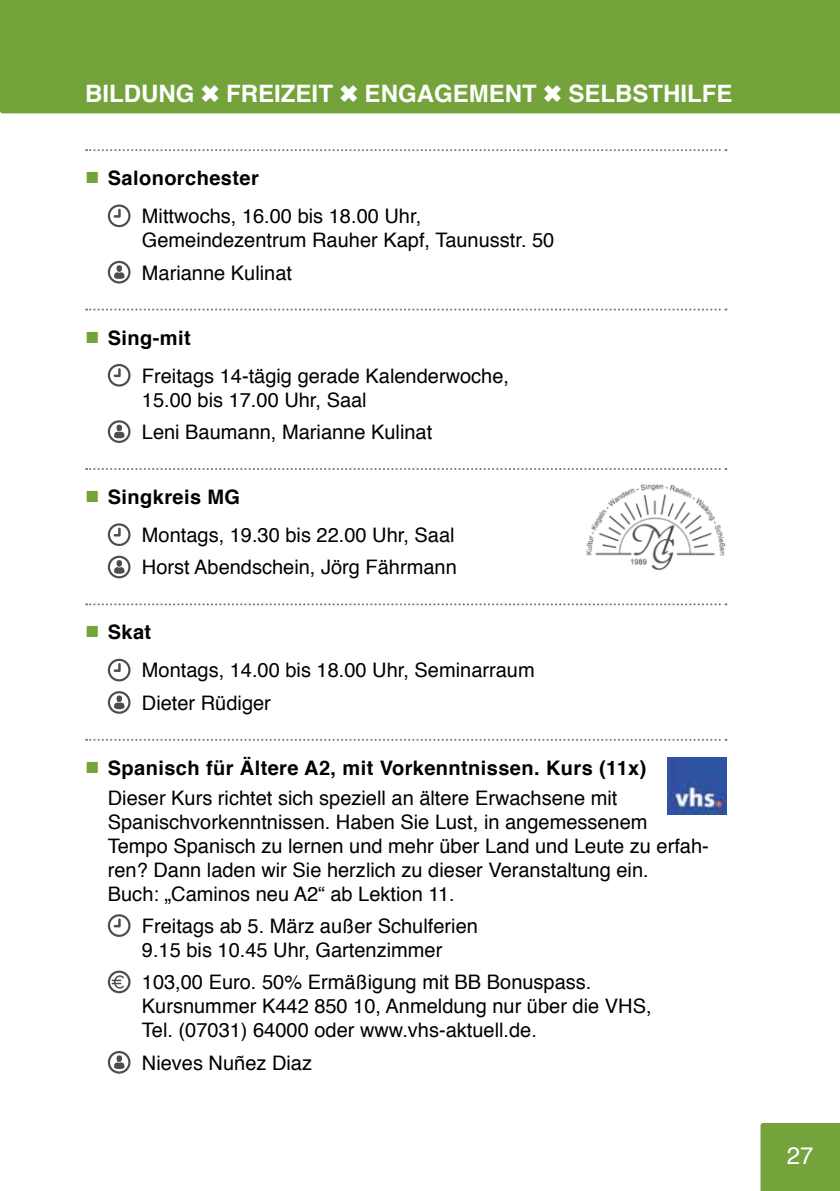
<style>
.page{position:relative;width:840px;height:1191px;background:#fff}
.page>*{position:absolute;margin:0;border:0;box-sizing:border-box;transform-origin:0 0}
.t1{font:700 24px "Helvetica";color:#fff}
.t2{font:24px "Helvetica";color:#fff}
.t3{font:20px/24px "Helvetica";color:#000}
.s1{font-family:"Arial";font-weight:700;font-size:24px;color:#73a33a}
.s2{font-weight:700}
</style>
<div class="page">
<div style="left:0;top:0;width:839px;height:113px;background:#73a33a"></div>
<svg style="left:86px;top:149px;width:640px;height:2px"></svg>
<svg style="left:86px;top:308px;width:640px;height:2px"></svg>
<svg style="left:86px;top:468px;width:640px;height:2px"></svg>
<svg style="left:86px;top:603px;width:640px;height:2px"></svg>
<svg style="left:86px;top:739px;width:640px;height:2px"></svg>
<div style="left:108px;top:204px;width:22px;height:23px;border:2px solid #000;border-radius:50%"></div>
<svg style="left:114px;top:209px;width:7px;height:9px"></svg>
<div style="left:108px;top:261px;width:22px;height:22px;border:2px solid #000;border-radius:50%"></div>
<div style="left:116px;top:265px;width:6px;height:7px;background:#4d4d4d;border-radius:50%"></div>
<svg style="left:114px;top:272px;width:10px;height:7px"></svg>
<div style="left:108px;top:364px;width:22px;height:22px;border:2px solid #000;border-radius:50%"></div>
<svg style="left:114px;top:368px;width:7px;height:9px"></svg>
<div style="left:108px;top:420px;width:22px;height:23px;border:2px solid #000;border-radius:50%"></div>
<svg style="left:114px;top:425px;width:10px;height:13px"></svg>
<div style="left:108px;top:523px;width:22px;height:23px;border:2px solid #000;border-radius:50%"></div>
<svg style="left:114px;top:527px;width:7px;height:9px"></svg>
<div style="left:108px;top:556px;width:22px;height:22px;border:2px solid #000;border-radius:50%"></div>
<div style="left:116px;top:560px;width:6px;height:7px;background:#4d4d4d;border-radius:50%"></div>
<svg style="left:114px;top:567px;width:10px;height:7px"></svg>
<div style="left:108px;top:659px;width:22px;height:22px;border:2px solid #000;border-radius:50%"></div>
<svg style="left:114px;top:663px;width:7px;height:9px"></svg>
<div style="left:108px;top:691px;width:22px;height:23px;border:2px solid #000;border-radius:50%"></div>
<div style="left:116px;top:695px;width:6px;height:7px;background:#4d4d4d;border-radius:50%"></div>
<svg style="left:114px;top:702px;width:10px;height:7px"></svg>
<div style="left:108px;top:914px;width:22px;height:23px;border:2px solid #000;border-radius:50%"></div>
<svg style="left:114px;top:918px;width:7px;height:9px"></svg>
<div style="left:108px;top:970px;width:22px;height:23px;border:2px solid #000;border-radius:50%"></div>
<svg style="left:111px;top:975px;width:13px;height:13px"></svg>
<div style="left:108px;top:1051px;width:22px;height:22px;border:2px solid #000;border-radius:50%"></div>
<div style="left:116px;top:1055px;width:6px;height:7px;background:#4d4d4d;border-radius:50%"></div>
<svg style="left:114px;top:1062px;width:10px;height:7px"></svg>
<img style="left:586px;top:484px;width:140px;height:86px">
<img style="left:667px;top:758px;width:59px;height:56px">
<div style="left:760px;top:1123px;width:79px;height:68px;background:#73a33a"></div>
<svg style="left:202px;top:85px;width:17px;height:17px"></svg>
<svg style="left:340px;top:85px;width:17px;height:17px"></svg>
<svg style="left:544px;top:85px;width:16px;height:17px"></svg>
<p class="t1" style="left:85px;top:74px;width:111px">Bildung</p>
<p class="t1" style="left:226px;top:74px;width:108px">freizeit</p>
<p class="t1" style="left:364px;top:74px;width:174px">engagement</p>
<p class="t1" style="left:568px;top:74px;width:166px">selbsthilfe</p>
<p class="t3" style="left:142px;top:160px;width:281px;line-height:38px;text-indent:-57px"><span class="s1">■</span> <span class="s2">Salonorchester<br></span>Mittwochs, 16.00 bis 18.00 Uhr,</p>
<p class="t3" style="left:142px;top:224px;width:414px;line-height:32.4px">Gemeindezentrum Rauher Kapf, Taunusstr. 50<br>Marianne Kulinat</p>
<p class="t3" style="left:142px;top:319px;width:368px;line-height:38px;text-indent:-57px"><span class="s1">■</span> <span class="s2">Sing-mit<br></span>Freitags 14-tägig gerade Kalenderwoche,</p>
<p class="t3" style="left:142px;top:384px;width:292px;line-height:32.4px">15.00 bis 17.00 Uhr, Saal<br>Leni Baumann, Marianne Kulinat</p>
<p class="t3" style="left:142px;top:478px;width:314px;line-height:38px;text-indent:-57px"><span class="s1">■</span> <span class="s2">Singkreis MG<br></span>Montags, 19.30 bis 22.00 Uhr, Saal</p>
<p class="t3" style="left:142px;top:556px;width:316px">Horst Abendschein, Jörg Fährmann</p>
<p class="t3" style="left:142px;top:614px;width:394px;line-height:38px;text-indent:-57px"><span class="s1">■</span> <span class="s2">Skat<br></span>Montags, 14.00 bis 18.00 Uhr, Seminarraum</p>
<p class="t3" style="left:142px;top:691px;width:130px">Dieter Rüdiger</p>
<p class="t3" style="left:85px;top:753px;width:562px;line-height:29.6px;text-align:center"><span class="s1">■</span> <span class="s2">Spanisch für Ältere A2, mit Vorkenntnissen. Kurs (11x)<br></span>Dieser Kurs richtet sich speziell an ältere Erwachsene mit</p>
<p class="t3" style="left:108px;top:810px;width:602px">Spanischvorkenntnissen. Haben Sie Lust, in angemessenem Tempo Spanisch zu lernen und mehr über Land und Leute zu erfah&shy;ren? Dann laden wir Sie herzlich zu dieser Veranstaltung ein.<br>Buch: „Caminos neu A2“ ab Lektion 11.</p>
<p class="t3" style="left:142px;top:914px;width:337px">Freitags ab 5. März außer Schulferien<br>9.15 bis 10.45 Uhr, Gartenzimmer</p>
<p class="t3" style="left:142px;top:971px;width:511px">103,00 Euro. 50% Ermäßigung mit BB Bonuspass.<br>Kursnummer K442 850 10, Anmeldung nur über die VHS,<br>Tel. (07031) 64000 oder www.vhs-aktuell.de.</p>
<p class="t3" style="left:142px;top:1051px;width:172px">Nieves Nuñez Diaz</p>
<p class="t2" style="left:786px;top:1136px;width:28px">27</p>
</div>
